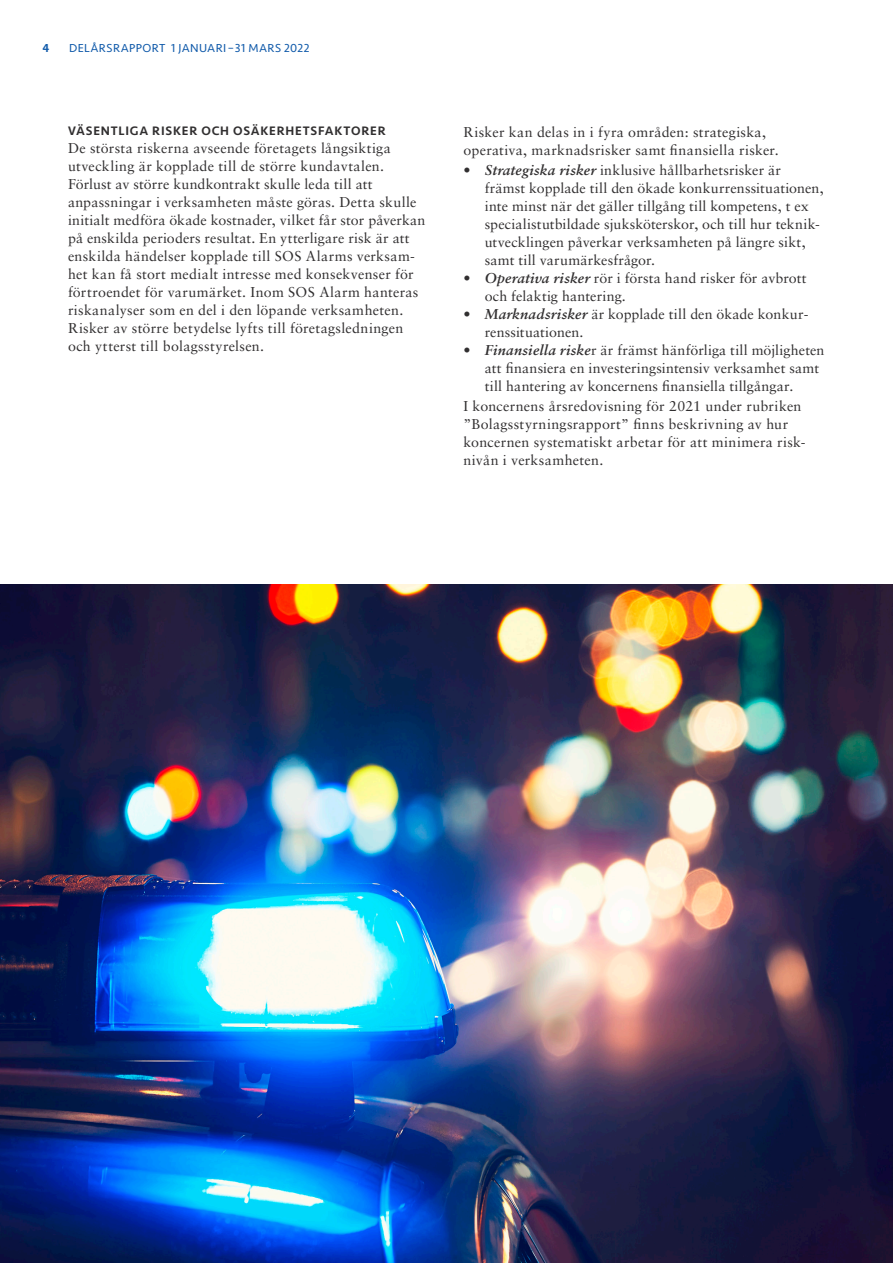
<style>
.page{position:relative;width:893px;height:1263px;background:#fff}
.page>*{position:absolute;margin:0;border:0;box-sizing:border-box;transform-origin:0 0}
.Bodycopy{font:14.25px/18px "Sabon LT Std";letter-spacing:.015em;color:#312f30}
.Bodycopy_-_indrag{font:14.25px/18px "Sabon LT Std";letter-spacing:.02em;color:#312f30}
.Mellanrubrik{font:500 12.75px "Seravek";letter-spacing:.065em;color:#312f30}
.t1{font:12px "Seravek";letter-spacing:.035em;color:#135cab}
.t2{font:500 12px "Seravek";color:#135cab}
.s1{font-weight:700;font-style:italic}
</style>
<div class="page">
<img style="left:0;top:585px;width:893px;height:678px">
<p class="t2" style="left:43px;top:40px;width:8px">4</p>
<p class="t1" style="left:69px;top:40px;width:242px">DELÅRSRAPPORT 1 JANUARI–31 MARS 2022</p>
<p class="Mellanrubrik" style="left:68px;top:123px;width:319px">VÄSENTLIGA RISKER OCH OSÄKERHETSFAKTORER</p>
<p class="Bodycopy" style="left:68px;top:139px;width:359px">De största riskerna avseende företagets långsiktiga utveckling är kopplade till de större kundavtalen.<br>Förlust av större kundkontrakt skulle leda till att anpassningar i verksamheten måste göras. Detta skulle initialt medföra ökade kostnader, vilket får stor påverkan på enskilda perioders resultat. En ytterligare risk är att enskilda händelser kopplade till SOS Alarms verksam&shy;het kan få stort medialt intresse med konsekvenser för förtroendet för varumärket. Inom SOS Alarm hanteras riskanalyser som en del i den löpande verksamheten.<br>Risker av större betydelse lyfts till företagsledningen och ytterst till bolagsstyrelsen.</p>
<p class="Bodycopy_-_indrag" style="left:463px;top:122px;width:317px">Risker kan delas in i fyra områden: strategiska, operativa, marknadsrisker samt finansiella risker.</p>
<p class="Bodycopy" style="left:485px;top:161px;width:340px;text-indent:-21px">• <span class="s1">Strategiska risker</span> inklusive hållbarhetsrisker är främst kopplade till den ökade konkurrenssituationen, inte minst när det gäller tillgång till kompetens, t ex specialistutbildade sjuksköterskor, och till hur teknik&shy;utvecklingen påverkar verksamheten på längre sikt, samt till varumärkesfrågor.</p>
<p class="Bodycopy" style="left:485px;top:269px;width:323px;text-indent:-21px">• <span class="s1">Operativa risker</span> rör i första hand risker för avbrott och felaktig hantering.</p>
<p class="Bodycopy" style="left:485px;top:305px;width:325px;text-indent:-21px">• <span class="s1">Marknadsrisker</span> är kopplade till den ökade konkur&shy;renssituationen.</p>
<p class="Bodycopy" style="left:485px;top:341px;width:341px;text-indent:-21px">• <span class="s1">Finansiella riske</span>r är främst hänförliga till möjligheten att finansiera en investeringsintensiv verksamhet samt till hantering av koncernens finansiella tillgångar.</p>
<p class="Bodycopy" style="left:463px;top:397px;width:343px">I koncernens årsredovisning för 2021 under rubriken ”Bolagsstyrningsrapport” finns beskrivning av hur koncernen systematiskt arbetar för att minimera risk&shy;nivån i verksamheten.</p>
</div>
